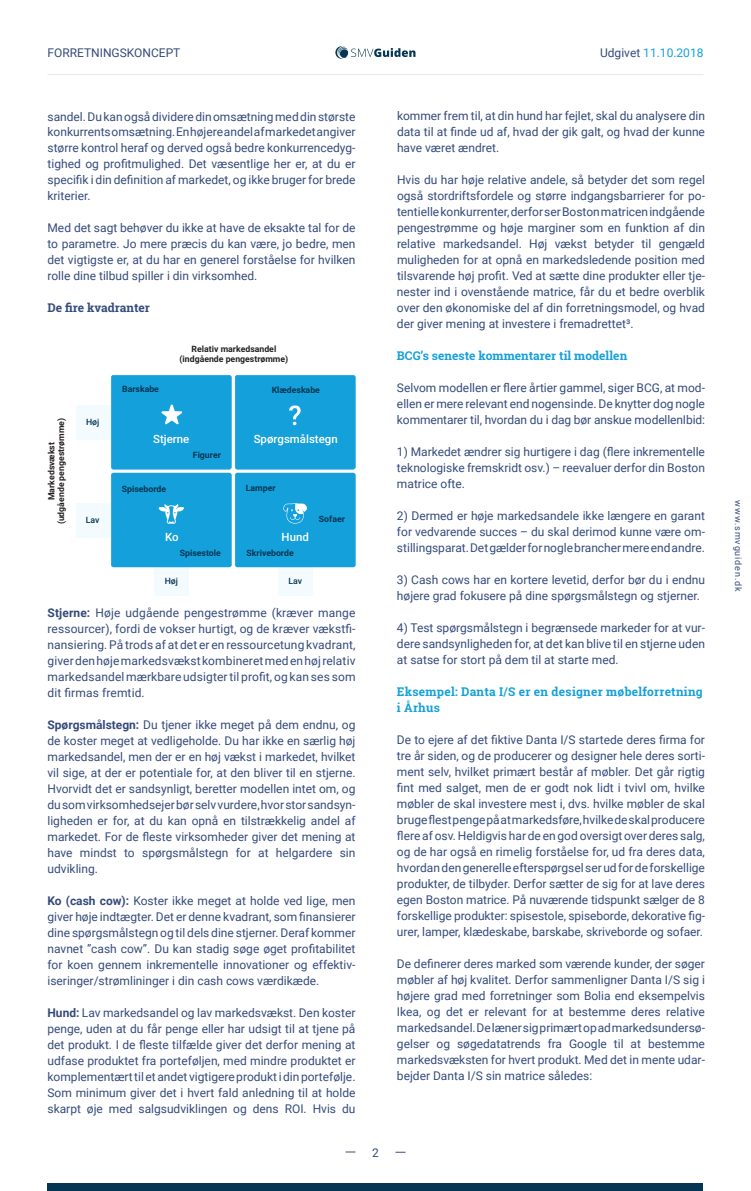
<style>
.page{position:relative;width:751px;height:1191px;background:#fff}
.page>*{position:absolute;margin:0;border:0;box-sizing:border-box;transform-origin:0 0}
.t1{font:12px/16px "Roboto";color:#364b7b;text-align:justify}
.t2{font:700 12px/16px "Roboto Slab";letter-spacing:.02em;color:#14a0d9}
.t3{font:700 12px "Roboto Slab";color:#14a0d9}
.t4{font:12px "Roboto";color:#14a0d9}
.t5{font:700 12px "Roboto Slab";color:#364b7b}
.t6{font:500 11.4px "Roboto";color:#fff}
.t7{font:9px "Roboto";letter-spacing:.1em;color:#364b7b}
.t8{font:700 8.7px/9.8px "Roboto";color:#231f20;text-align:center}
.t9{font:700 8.7px "Roboto";color:#043654}
.t10{font:500 8.7px "Roboto";color:#043654}
.s1{color:#364b7b}
.s2{font-weight:700}
</style>
<div class="page">
<div style="left:48px;top:1183px;width:656px;height:8px;background:#043654"></div>
<svg style="left:336px;top:46px;width:80px;height:13px"></svg>
<hr style="left:48px;top:74px;width:656px;height:1px;background:#e6e7e9">
<div style="left:76px;top:503px;width:35px;height:35px;background:#f4fbfe"></div>
<div style="left:76px;top:405px;width:35px;height:35px;background:#f4fbfe"></div>
<div style="left:154px;top:567px;width:35px;height:29px;background:#f4fbfe"></div>
<div style="left:278px;top:567px;width:35px;height:29px;background:#f4fbfe"></div>
<svg style="left:111px;top:375px;width:245px;height:192px;background:#1ea4db"></svg>
<p class="t1" style="left:47px;top:44px;width:134px">FORRETNINGSKONCEPT</p>
<p class="t4" style="left:600px;top:44px;width:105px"><span class="s1">Udgivet</span> 11.10.2018</p>
<p class="t1" style="left:48px;top:108px;width:310px">sandel. Du kan også dividere din omsætning med din største konkurrents omsætning. En højere andel af markedet angiver større kontrol heraf og derved også bedre konkurrencedyg&shy;tighed og profitmulighed. Det væsentlige her er, at du er specifik i din definition af markedet, og ikke bruger for brede kriterier.</p>
<p class="t1" style="left:48px;top:220px;width:310px">Med det sagt behøver du ikke at have de eksakte tal for de to parametre. Jo mere præcis du kan være, jo bedre, men det vigtigste er, at du har en generel forståelse for hvilken rolle dine tilbud spiller i din virksomhed.</p>
<p class="t5" style="left:48px;top:300px;width:104px">De fire kvadranter</p>
<p class="t8" style="left:46px;top:524px;width:108px;rotate:-90deg">Markedsvækst<br>(udgående pengestrømme)</p>
<p class="t10" style="left:86px;top:416px;width:15px">Høj</p>
<p class="t10" style="left:86px;top:514px;width:15px">Lav</p>
<p class="t9" style="left:122px;top:383px;width:38px">Barskabe</p>
<p class="t8" style="left:180px;top:344px;width:110px">Relativ markedsandel (indgående pengestrømme)</p>
<p class="t9" style="left:272px;top:384px;width:50px">Klædeskabe</p>
<p class="t6" style="left:153px;top:431px;width:38px">Stjerne</p>
<p class="t9" style="left:122px;top:482px;width:46px">Spiseborde</p>
<p class="t9" style="left:193px;top:449px;width:30px">Figurer</p>
<p class="t6" style="left:254px;top:431px;width:85px">Spørgsmålstegn</p>
<p class="t9" style="left:246px;top:482px;width:31px">Lamper</p>
<p class="t9" style="left:319px;top:513px;width:27px">Sofaer</p>
<p class="t6" style="left:165px;top:529px;width:15px">Ko</p>
<p class="t6" style="left:282px;top:529px;width:29px">Hund</p>
<p class="t9" style="left:180px;top:547px;width:43px">Spisestole</p>
<p class="t9" style="left:247px;top:547px;width:49px">Skriveborde</p>
<p class="t10" style="left:165px;top:575px;width:15px">Høj</p>
<p class="t10" style="left:288px;top:575px;width:15px">Lav</p>
<p class="t1" style="left:48px;top:604px;width:310px"><span class="s2">Stjerne:</span> Høje udgående pengestrømme (kræver mange ressourcer), fordi de vokser hurtigt, og de kræver vækstfi&shy;nansiering. På trods af at det er en ressourcetung kvadrant, giver den høje markedsvækst kombineret med en høj relativ markedsandel mærkbare udsigter til profit, og kan ses som dit firmas fremtid.</p>
<p class="t1" style="left:48px;top:716px;width:310px"><span class="s2">Spørgsmålstegn:</span> Du tjener ikke meget på dem endnu, og de koster meget at vedligeholde. Du har ikke en særlig høj markedsandel, men der er en høj vækst i markedet, hvilket vil sige, at der er potentiale for, at den bliver til en stjerne.<br>Hvorvidt det er sandsynligt, beretter modellen intet om, og du som virksomhedsejer bør selv vurdere, hvor stor sandsyn&shy;ligheden er for, at du kan opnå en tilstrækkelig andel af markedet. For de fleste virksomheder giver det mening at have mindst to spørgsmålstegn for at helgardere sin udvikling.</p>
<p class="t1" style="left:48px;top:892px;width:310px"><span class="s2">Ko (cash cow):</span> Koster ikke meget at holde ved lige, men giver høje indtægter. Det er denne kvadrant, som finansierer dine spørgsmålstegn og til dels dine stjerner. Deraf kommer navnet ”cash cow”. Du kan stadig søge øget profitabilitet for koen gennem inkrementelle innovationer og effektiv&shy;iseringer/strømlininger i din cash cows værdikæde.</p>
<p class="t1" style="left:48px;top:1004px;width:310px"><span class="s2">Hund:</span> Lav markedsandel og lav markedsvækst. Den koster penge, uden at du får penge eller har udsigt til at tjene på det produkt. I de fleste tilfælde giver det derfor mening at udfase produktet fra porteføljen, med mindre produktet er komplementært til et andet vigtigere produkt i din portefølje.<br>Som minimum giver det i hvert fald anledning til at holde skarpt øje med salgsudviklingen og dens ROI. Hvis du</p>
<p class="t1" style="left:372px;top:1144px;width:8px">2</p>
<p class="t1" style="left:397px;top:108px;width:310px">kommer frem til, at din hund har fejlet, skal du analysere din data til at finde ud af, hvad der gik galt, og hvad der kunne have været ændret.</p>
<p class="t1" style="left:397px;top:172px;width:310px">Hvis du har høje relative andele, så betyder det som regel også stordriftsfordele og større indgangsbarrierer for po&shy;tentielle konkurrenter, derfor ser Boston matricen indgående pengestrømme og høje marginer som en funktion af din relative markedsandel. Høj vækst betyder til gengæld muligheden for at opnå en markedsledende position med tilsvarende høj profit. Ved at sætte dine produkter eller tje&shy;nester ind i ovenstående matrice, får du et bedre overblik over den økonomiske del af din forretningsmodel, og hvad der giver mening at investere i fremadrettet³.</p>
<p class="t3" style="left:397px;top:348px;width:232px">BCG’s seneste kommentarer til modellen</p>
<p class="t1" style="left:397px;top:380px;width:310px">Selvom modellen er flere årtier gammel, siger BCG, at mod&shy;ellen er mere relevant end nogensinde. De knytter dog nogle kommentarer til, hvordan du i dag bør anskue modellenIbid:</p>
<p class="t1" style="left:397px;top:444px;width:310px">1) Markedet ændrer sig hurtigere i dag (flere inkrementelle teknologiske fremskridt osv.) – reevaluer derfor din Boston matrice ofte.</p>
<p class="t1" style="left:397px;top:508px;width:310px">2) Dermed er høje markedsandele ikke længere en garant for vedvarende succes – du skal derimod kunne være om&shy;stillingsparat. Det gælder for nogle brancher mere end andre.</p>
<p class="t1" style="left:397px;top:572px;width:310px">3) Cash cows har en kortere levetid, derfor bør du i endnu højere grad fokusere på dine spørgsmålstegn og stjerner.</p>
<p class="t1" style="left:397px;top:620px;width:310px">4) Test spørgsmålstegn i begrænsede markeder for at vur&shy;dere sandsynligheden for, at det kan blive til en stjerne uden at satse for stort på dem til at starte med.</p>
<p class="t2" style="left:397px;top:684px;width:307px">Eksempel: Danta I/S er en designer møbelforretning i Århus</p>
<p class="t1" style="left:397px;top:732px;width:310px">De to ejere af det fiktive Danta I/S startede deres firma for tre år siden, og de producerer og designer hele deres sorti&shy;ment selv, hvilket primært består af møbler. Det går rigtig fint med salget, men de er godt nok lidt i tvivl om, hvilke møbler de skal investere mest i, dvs. hvilke møbler de skal bruge flest penge på at markedsføre, hvilke de skal producere flere af osv. Heldigvis har de en god oversigt over deres salg, og de har også en rimelig forståelse for, ud fra deres data, hvordan den generelle efterspørgsel ser ud for de forskellige produkter, de tilbyder. Derfor sætter de sig for at lave deres egen Boston matrice. På nuværende tidspunkt sælger de 8 forskellige produkter: spisestole, spiseborde, dekorative fig&shy;urer, lamper, klædeskabe, barskabe, skriveborde og sofaer.</p>
<p class="t1" style="left:397px;top:956px;width:310px">De definerer deres marked som værende kunder, der søger møbler af høj kvalitet. Derfor sammenligner Danta I/S sig i højere grad med forretninger som Bolia end eksempelvis Ikea, og det er relevant for at bestemme deres relative markedsandel. De læner sig primært op ad markedsundersø&shy;gelser og søgedatatrends fra Google til at bestemme markedsvæksten for hvert produkt. Med det in mente udar&shy;bejder Danta I/S sin matrice således:</p>
<p class="t7" style="left:745px;top:500px;width:93px;rotate:90deg">www.smvguiden.dk</p>
</div>
